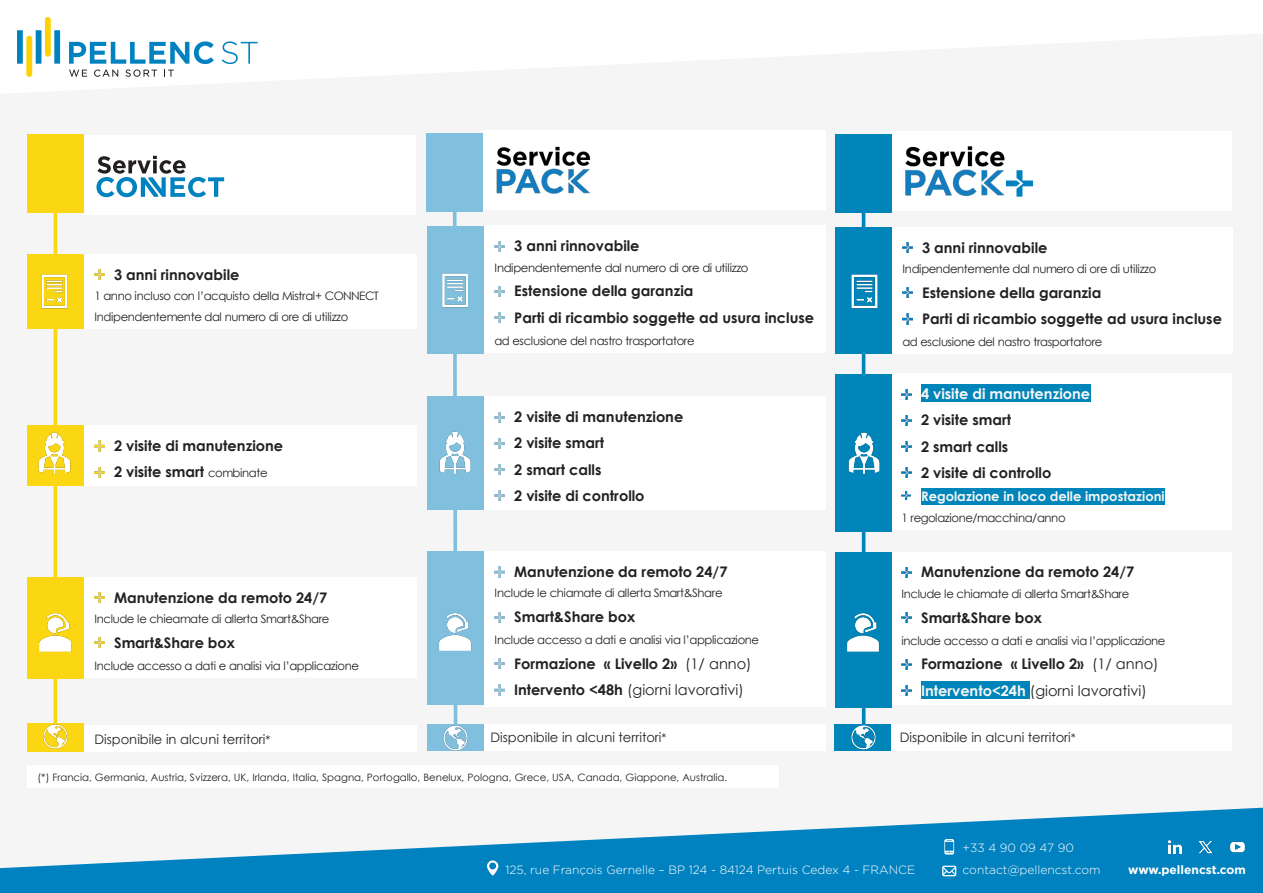
<style>
.page{position:relative;width:1263px;height:893px;background:#f5f5f5}
.page>*{position:absolute;margin:0;border:0;box-sizing:border-box;transform-origin:0 0}
.t1{font:700 14.55px/26.2px "Century Gothic";color:#222}
.t2{font:14.55px/26.2px "Century Gothic";color:#222}
.t3{font:13.05px "Century Gothic";color:#222}
.t4{font:700 13.05px "Century Gothic";color:#f5f5f5}
.t5{font:300 12px "Gotham";color:#fff}
.t6{font:700 12px "Gotham";color:#fff}
.t7{font:11.7px/20.5px "Century Gothic";letter-spacing:-.035em;color:#222}
.t8{font:10.2px "Century Gothic";letter-spacing:-.005em;color:#222}
.s1{font-weight:400;font-size:11.7px}
.s2{font-weight:400}
.s3{color:#f5f5f5}
.s4{font-weight:700}
.s5{font-weight:700;color:#f5f5f5}
.s6{font-size:11.7px}
</style>
<div class="page">
<hr style="left:54px;top:212px;width:3px;height:539px;background:#fad613">
<svg style="left:451px;top:212px;width:8px;height:511px"></svg>
<hr style="left:862px;top:212px;width:3px;height:525px;background:#0085ba">
<div style="left:891px;top:131px;width:340px;height:79px;background:#fff"></div>
<div style="left:483px;top:130px;width:342px;height:80px;background:#fff"></div>
<div style="left:84px;top:135px;width:332px;height:79px;background:#fff"></div>
<img style="left:496px;top:146px;width:95px;height:48px">
<svg style="left:96px;top:156px;width:128px;height:41px"></svg>
<img style="left:905px;top:146px;width:101px;height:50px">
<svg style="left:1006px;top:170px;width:27px;height:27px"></svg>
<div style="left:484px;top:397px;width:341px;height:113px;background:#fff"></div>
<svg style="left:494px;top:412px;width:11px;height:10px"></svg>
<svg style="left:494px;top:438px;width:11px;height:10px"></svg>
<svg style="left:494px;top:464px;width:11px;height:11px"></svg>
<svg style="left:494px;top:491px;width:11px;height:10px"></svg>
<div style="left:84px;top:577px;width:332px;height:101px;background:#fff"></div>
<svg style="left:94px;top:593px;width:11px;height:10px"></svg>
<svg style="left:94px;top:638px;width:11px;height:10px"></svg>
<div style="left:484px;top:551px;width:341px;height:156px;background:#fff"></div>
<svg style="left:494px;top:567px;width:11px;height:10px"></svg>
<svg style="left:494px;top:612px;width:11px;height:10px"></svg>
<svg style="left:494px;top:659px;width:11px;height:10px"></svg>
<svg style="left:494px;top:685px;width:11px;height:10px"></svg>
<div style="left:891px;top:552px;width:341px;height:153px;background:#fff"></div>
<div style="left:921px;top:681px;width:109px;height:17px;background:#0085ba"></div>
<svg style="left:901px;top:567px;width:10px;height:11px"></svg>
<svg style="left:901px;top:613px;width:10px;height:10px"></svg>
<svg style="left:901px;top:659px;width:10px;height:10px"></svg>
<svg style="left:901px;top:685px;width:10px;height:11px"></svg>
<div style="left:891px;top:374px;width:340px;height:156px;background:#fff"></div>
<div style="left:921px;top:385px;width:169px;height:17px;background:#0085ba"></div>
<div style="left:921px;top:488px;width:243px;height:16px;background:#0085ba"></div>
<svg style="left:901px;top:389px;width:10px;height:10px"></svg>
<svg style="left:901px;top:415px;width:10px;height:11px"></svg>
<svg style="left:901px;top:442px;width:10px;height:10px"></svg>
<svg style="left:901px;top:468px;width:10px;height:10px"></svg>
<svg style="left:901px;top:491px;width:9px;height:9px"></svg>
<div style="left:84px;top:425px;width:332px;height:61px;background:#fff"></div>
<svg style="left:94px;top:441px;width:11px;height:10px"></svg>
<svg style="left:94px;top:467px;width:11px;height:10px"></svg>
<div style="left:84px;top:254px;width:332px;height:74px;background:#fff"></div>
<svg style="left:94px;top:269px;width:11px;height:11px"></svg>
<div style="left:484px;top:226px;width:341px;height:127px;background:#fff"></div>
<svg style="left:494px;top:241px;width:11px;height:10px"></svg>
<svg style="left:494px;top:286px;width:11px;height:11px"></svg>
<svg style="left:494px;top:313px;width:11px;height:10px"></svg>
<div style="left:889px;top:724px;width:342px;height:26px;background:#fff"></div>
<div style="left:480px;top:724px;width:345px;height:26px;background:#fff"></div>
<div style="left:84px;top:725px;width:332px;height:27px;background:#fff"></div>
<div style="left:892px;top:227px;width:341px;height:126px;background:#fff"></div>
<svg style="left:902px;top:243px;width:10px;height:10px"></svg>
<svg style="left:902px;top:288px;width:10px;height:10px"></svg>
<svg style="left:902px;top:314px;width:10px;height:10px"></svg>
<div style="left:834px;top:724px;width:57px;height:26px;background:#0085ba"></div>
<div style="left:427px;top:724px;width:57px;height:26px;background:#80c0de"></div>
<div style="left:427px;top:551px;width:57px;height:153px;background:#80c0de"></div>
<div style="left:427px;top:227px;width:57px;height:127px;background:#80c0de"></div>
<div style="left:427px;top:397px;width:57px;height:113px;background:#80c0de"></div>
<div style="left:27px;top:724px;width:57px;height:28px;background:#fad613"></div>
<div style="left:27px;top:578px;width:57px;height:101px;background:#fad613"></div>
<div style="left:27px;top:425px;width:57px;height:61px;background:#fad613"></div>
<div style="left:27px;top:254px;width:57px;height:74px;background:#fad613"></div>
<img style="left:41px;top:274px;width:27px;height:35px">
<img style="left:38px;top:432px;width:33px;height:42px">
<img style="left:39px;top:613px;width:33px;height:39px">
<img style="left:40px;top:721px;width:30px;height:28px">
<img style="left:442px;top:273px;width:26px;height:35px">
<img style="left:439px;top:431px;width:32px;height:43px">
<img style="left:439px;top:613px;width:33px;height:38px">
<img style="left:441px;top:723px;width:30px;height:28px">
<img style="left:848px;top:722px;width:30px;height:29px">
<div style="left:835px;top:552px;width:57px;height:155px;background:#0085ba"></div>
<div style="left:835px;top:227px;width:57px;height:126px;background:#0085ba"></div>
<div style="left:835px;top:374px;width:57px;height:157px;background:#0085ba"></div>
<img style="left:851px;top:274px;width:27px;height:35px">
<img style="left:848px;top:432px;width:32px;height:42px">
<img style="left:847px;top:613px;width:33px;height:39px">
<div style="left:27px;top:134px;width:57px;height:78px;background:#fad613"></div>
<div style="left:426px;top:134px;width:57px;height:78px;background:#80c0de"></div>
<div style="left:835px;top:134px;width:57px;height:78px;background:#0085ba"></div>
<div style="left:27px;top:765px;width:752px;height:23px;background:#fff"></div>
<svg style="left:0;top:808px;width:1263px;height:85px;fill:#0082c0"></svg>
<div style="left:26px;top:36px;width:6px;height:41px;background:#fed105;border-radius:3px"></div>
<div style="left:45px;top:17px;width:6px;height:40px;background:#fed105;border-radius:3px"></div>
<div style="left:17px;top:30px;width:6px;height:34px;background:#0082c0"></div>
<div style="left:36px;top:30px;width:5px;height:34px;background:#0082c0"></div>
<div style="left:54px;top:30px;width:6px;height:34px;background:#0082c0"></div>
<svg style="left:222px;top:41px;width:36px;height:23px"></svg>
<svg style="left:69px;top:41px;width:145px;height:36px"></svg>
<img style="left:1160px;top:832px;width:60px;height:29px">
<img style="left:1223px;top:832px;width:29px;height:29px">
<svg style="left:944px;top:839px;width:10px;height:15px"></svg>
<svg style="left:942px;top:866px;width:14px;height:10px"></svg>
<svg style="left:487px;top:860px;width:11px;height:16px"></svg>
<p class="t1" style="left:114px;top:261px;width:127px">3 anni rinnovabile</p>
<p class="t7" style="left:94px;top:285px;width:286px">1 anno incluso con l’acquisto della Mistral+ CONNECT<br>Indipendentemente dal numero di ore di utilizzo</p>
<p class="t1" style="left:114px;top:432px;width:171px">2 visite di manutenzione<br>2 visite smart <span class="s1">combinate</span></p>
<p class="t1" style="left:114px;top:584px;width:215px">Manutenzione da remoto 24/7</p>
<p class="t7" style="left:94px;top:609px;width:237px">Include le chieamate di allerta Smart&amp;Share</p>
<p class="t1" style="left:114px;top:629px;width:123px">Smart&amp;Share box</p>
<p class="t7" style="left:94px;top:655px;width:266px">Include accesso a dati e analisi via l’applicazione</p>
<p class="t1" style="left:514px;top:232px;width:127px">3 anni rinnovabile</p>
<p class="t7" style="left:494px;top:257px;width:256px">Indipendentemente dal numero di ore di utilizzo</p>
<p class="t1" style="left:514px;top:277px;width:301px">Estensione della garanzia<br>Parti di ricambio soggette ad usura incluse</p>
<p class="t7" style="left:494px;top:330px;width:202px">ad esclusione del nastro trasportatore</p>
<p class="t1" style="left:514px;top:403px;width:171px">2 visite di manutenzione<br>2 visite smart<br>2 smart calls<br>2 visite di controllo</p>
<p class="t1" style="left:514px;top:558px;width:215px">Manutenzione da remoto 24/7</p>
<p class="t7" style="left:494px;top:583px;width:230px">Include le chiamate di allerta Smart&amp;Share</p>
<p class="t1" style="left:514px;top:603px;width:123px">Smart&amp;Share box</p>
<p class="t7" style="left:494px;top:630px;width:266px">Include accesso a dati e analisi via l’applicazione</p>
<p class="t1" style="left:514px;top:650px;width:239px">Formazione « Livello 2» <span class="s2">(1/ anno)<br></span>Intervento &lt;48h <span class="s2">(giorni lavorativi)</span></p>
<p class="t1" style="left:922px;top:234px;width:127px">3 anni rinnovabile</p>
<p class="t7" style="left:902px;top:259px;width:256px">Indipendentemente dal numero di ore di utilizzo</p>
<p class="t1" style="left:922px;top:279px;width:301px">Estensione della garanzia<br>Parti di ricambio soggette ad usura incluse</p>
<p class="t7" style="left:902px;top:331px;width:202px">ad esclusione del nastro trasportatore</p>
<p class="t1" style="left:921px;top:380px;width:171px"><span class="s3">4 visite di manutenzione<br></span>2 visite smart<br>2 smart calls<br>2 visite di controllo</p>
<p class="t4" style="left:921px;top:487px;width:245px">Regolazione in loco delle impostazioni</p>
<p class="t7" style="left:901px;top:507px;width:166px">1 regolazione/macchina/anno</p>
<p class="t1" style="left:921px;top:558px;width:215px">Manutenzione da remoto 24/7</p>
<p class="t7" style="left:901px;top:583px;width:230px">Include le chiamate di allerta Smart&amp;Share</p>
<p class="t1" style="left:921px;top:604px;width:123px">Smart&amp;Share box</p>
<p class="t7" style="left:901px;top:630px;width:266px">include accesso a dati e analisi via l’applicazione</p>
<p class="t2" style="left:921px;top:651px;width:239px"><span class="s4">Formazione « Livello 2»</span> (1/ anno)<br><span class="s5">Intervento&lt;24h</span> (giorni lavorativi)</p>
<p class="t3" style="left:94px;top:730px;width:178px">Disponibile in alcuni territori<span class="s6">*</span></p>
<p class="t3" style="left:490px;top:729px;width:178px">Disponibile in alcuni territori<span class="s6">*</span></p>
<p class="t3" style="left:900px;top:729px;width:178px">Disponibile in alcuni territori<span class="s6">*</span></p>
<p class="t8" style="left:37px;top:770px;width:691px">(*) Francia, Germania, Austria, Svizzera, UK, Irlanda, Italia, Spagna, Portogallo, Benelux, Pologna, Grece, USA, Canada, Giappone, Australia.</p>
<p class="t5" style="left:505px;top:862px;width:411px">125, rue François Gernelle – BP 124 - 84124 Pertuis Cedex 4 - FRANCE</p>
<p class="t5" style="left:963px;top:840px;width:113px">+33 4 90 09 47 90</p>
<p class="t5" style="left:963px;top:862px;width:139px">contact@pellencst.com</p>
<p class="t6" style="left:1128px;top:862px;width:119px">www.pellencst.com</p>
</div>
